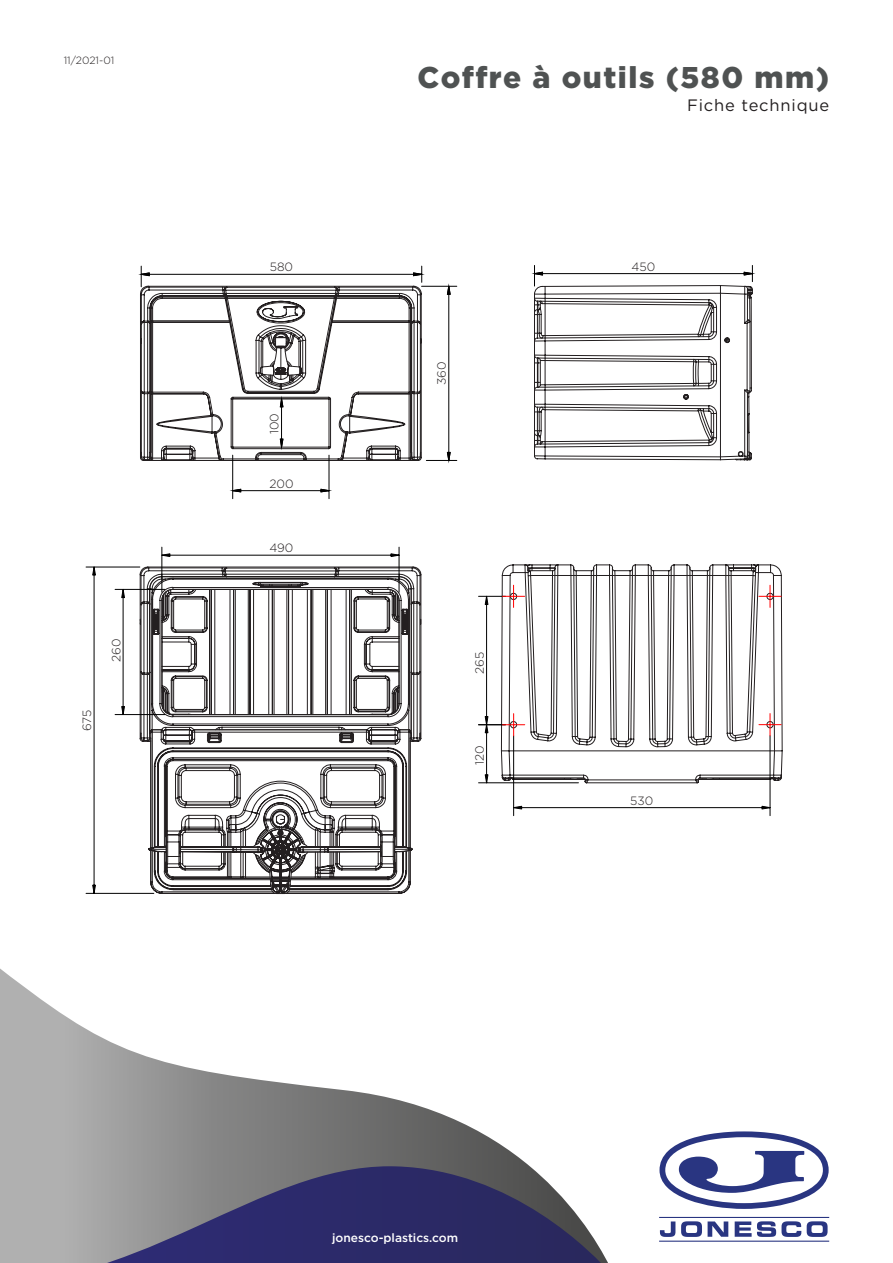
<style>
.page{position:relative;width:893px;height:1263px;background:#fff}
.page>*{position:absolute;margin:0;border:0;box-sizing:border-box;transform-origin:0 0}
.t1{font:900 30px "Gotham";letter-spacing:.05em;color:#4f5252}
.t2{font:16.5px "Gotham";letter-spacing:.05em;color:#231f20}
.t3{font:300 12px "Gotham";color:#231f20}
.t4{font:500 12px "Gotham";color:#fff}
.t5{font:300 10.5px "Gotham";color:#231f20}
</style>
<div class="page">
<svg style="left:0;top:968px;width:530px;height:295px"></svg>
<svg style="left:62px;top:1166px;width:546px;height:97px;background:#5a597c"></svg>
<svg style="left:659px;top:1131px;width:170px;height:111px"></svg>
<svg style="left:412px;top:567px;width:9px;height:175px"></svg>
<svg style="left:85px;top:546px;width:327px;height:349px"></svg>
<svg style="left:139px;top:266px;width:318px;height:233px"></svg>
<svg style="left:532px;top:265px;width:223px;height:195px"></svg>
<svg style="left:501px;top:564px;width:281px;height:216px"></svg>
<svg style="left:478px;top:585px;width:303px;height:231px"></svg>
<p class="t5" style="left:64px;top:53px;width:52px">11/2021-01</p>
<p class="t3" style="left:79px;top:731px;width:23px;rotate:-90deg">675</p>
<p class="t3" style="left:109px;top:662px;width:25px;rotate:-90deg">260</p>
<h1 class="t1" style="left:418px;top:56px;width:413px">Coffre à outils (580 mm)</h1>
<h2 class="t2" style="left:687px;top:95px;width:144px">Fiche technique</h2>
<p class="t3" style="left:270px;top:260px;width:25px">580</p>
<p class="t3" style="left:632px;top:260px;width:25px">450</p>
<p class="t3" style="left:267px;top:434px;width:23px;rotate:-90deg">100</p>
<p class="t3" style="left:269px;top:476px;width:26px">200</p>
<p class="t3" style="left:269px;top:540px;width:26px">490</p>
<p class="t3" style="left:434px;top:385px;width:25px;rotate:-90deg">360</p>
<p class="t3" style="left:472px;top:674px;width:24px;rotate:-90deg">265</p>
<p class="t3" style="left:472px;top:765px;width:21px;rotate:-90deg">120</p>
<p class="t3" style="left:630px;top:793px;width:25px">530</p>
<p class="t4" style="left:332px;top:1229px;width:128px">jonesco-plastics.com</p>
</div>
